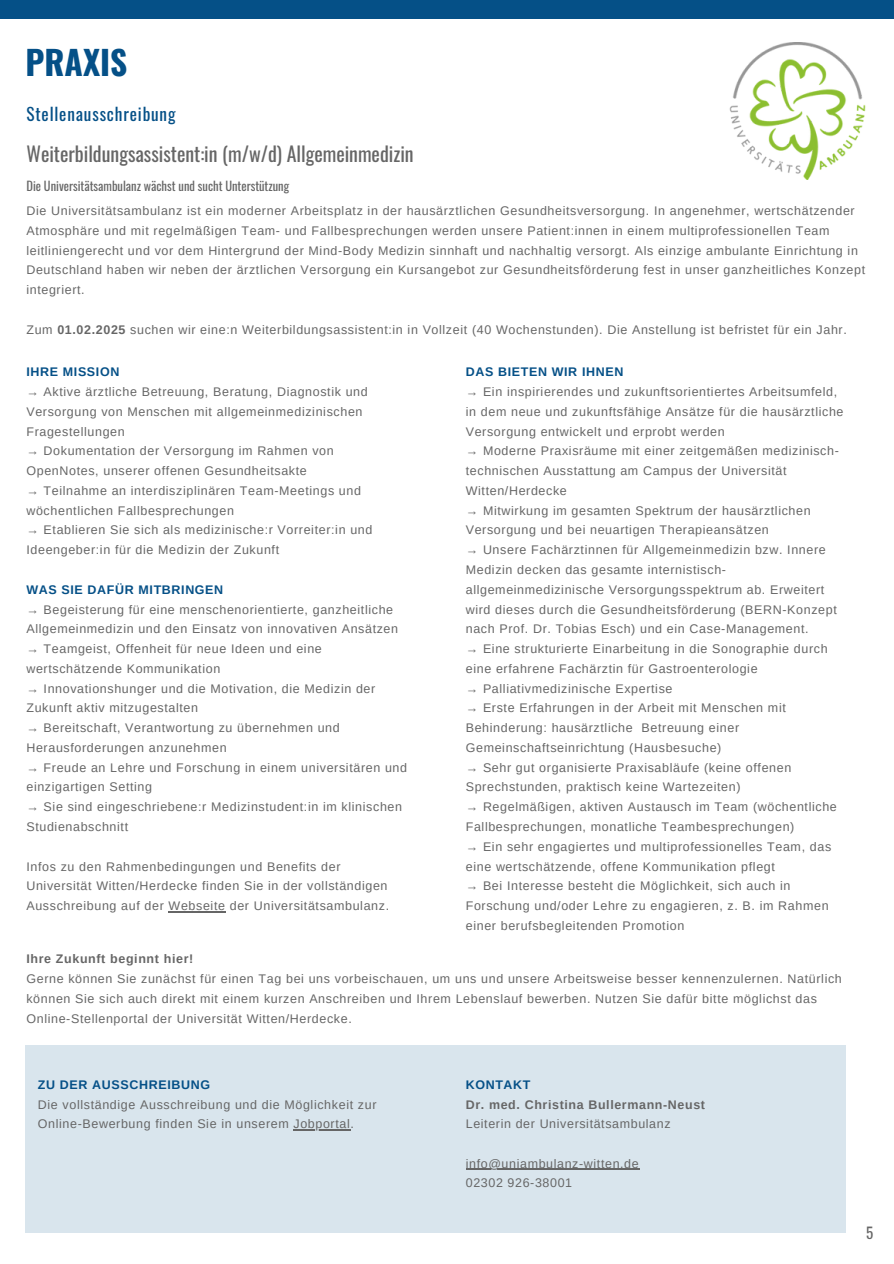
<style>
.page{position:relative;width:894px;height:1264px;background:#fff}
.page>*{position:absolute;margin:0;border:0;box-sizing:border-box;transform-origin:0 0}
.t1{font:700 33.3px "Oswald";color:#055087}
.t2{font:19.95px "Oswald";color:#666}
.t3{font:17.25px "Oswald";letter-spacing:.05em;color:#055087}
.t4{font:15px "Oswald";color:#666}
.t5{font:12.45px/19.8px "Arimo";letter-spacing:.05em;color:#666}
.t6{font:700 12.45px "Arimo";letter-spacing:.05em;color:#055087}
.t7{font:700 12.45px "Arimo";letter-spacing:.05em;color:#666}
.t8{font:12.45px "Oswald";color:#666}
.s1{font-weight:700}
</style>
<div class="page">
<div style="left:0;top:0;width:893px;height:19px;background:#055087"></div>
<img style="left:729px;top:43px;width:136px;height:137px">
<div style="left:26px;top:1045px;width:819px;height:187px;background:#d9e5ed"></div>
<hr style="left:169px;top:911px;width:57px;height:1px;background:#666">
<hr style="left:293px;top:1129px;width:57px;height:1px;background:#666">
<svg style="left:466px;top:1168px;width:22px;height:1px"></svg>
<hr style="left:488px;top:1168px;width:151px;height:1px;background:#666">
<p class="t1" style="left:26px;top:36px;width:103px">PRAXIS</p>
<p class="t3" style="left:26px;top:101px;width:150px">Stellenausschreibung</p>
<p class="t2" style="left:26px;top:138px;width:388px">Weiterbildungsassistent:in (m/w/d) Allgemeinmedizin</p>
<p class="t8" style="left:26px;top:176px;width:264px">Die Universitätsambulanz wächst und sucht Unterstützung</p>
<p class="t5" style="left:26px;top:201px;width:840px">Die Universitätsambulanz ist ein moderner Arbeitsplatz in der hausärztlichen Gesundheitsversorgung. In angenehmer, wertschätzender Atmosphäre und mit regelmäßigen Team- und Fallbesprechungen werden unsere Patient:innen in einem multiprofessionellen Team leitliniengerecht und vor dem Hintergrund der Mind-Body Medizin sinnhaft und nachhaltig versorgt. Als einzige ambulante Einrichtung in Deutschland haben wir neben der ärztlichen Versorgung ein Kursangebot zur Gesundheitsförderung fest in unser ganzheitliches Konzept integriert.</p>
<p class="t5" style="left:26px;top:319px;width:821px">Zum <span class="s1">01.02.2025</span> suchen wir eine:n Weiterbildungsassistent:in in Vollzeit (40 Wochenstunden). Die Anstellung ist befristet für ein Jahr.</p>
<p class="t6" style="left:26px;top:365px;width:94px">IHRE MISSION</p>
<p class="t5" style="left:26px;top:382px;width:343px">→ Aktive ärztliche Betreuung, Beratung, Diagnostik und<br>Versorgung von Menschen mit allgemeinmedizinischen</p>
<p class="t5" style="left:26px;top:421px;width:100px">Fragestellungen</p>
<p class="t5" style="left:26px;top:441px;width:309px">→ Dokumentation der Versorgung im Rahmen von<br>OpenNotes, unserer offenen Gesundheitsakte</p>
<p class="t5" style="left:26px;top:480px;width:336px">→ Teilnahme an interdisziplinären Team-Meetings und wöchentlichen Fallbesprechungen</p>
<p class="t5" style="left:26px;top:520px;width:347px">→ Etablieren Sie sich als medizinische:r Vorreiter:in und<br>Ideengeber:in für die Medizin der Zukunft</p>
<p class="t6" style="left:26px;top:582px;width:198px">WAS SIE DAFÜR MITBRINGEN</p>
<p class="t5" style="left:26px;top:599px;width:373px">→ Begeisterung für eine menschenorientierte, ganzheitliche<br>Allgemeinmedizin und den Einsatz von innovativen Ansätzen</p>
<p class="t5" style="left:26px;top:639px;width:297px">→ Teamgeist, Offenheit für neue Ideen und eine wertschätzende Kommunikation</p>
<p class="t5" style="left:26px;top:678px;width:350px">→ Innovationshunger und die Motivation, die Medizin der<br>Zukunft aktiv mitzugestalten</p>
<p class="t5" style="left:26px;top:718px;width:315px">→ Bereitschaft, Verantwortung zu übernehmen und<br>Herausforderungen anzunehmen</p>
<p class="t5" style="left:26px;top:757px;width:382px">→ Freude an Lehre und Forschung in einem universitären und einzigartigen Setting</p>
<p class="t5" style="left:26px;top:797px;width:377px">→ Sie sind eingeschriebene:r Medizinstudent:in im klinischen<br>Studienabschnitt</p>
<p class="t5" style="left:26px;top:856px;width:364px">Infos zu den Rahmenbedingungen und Benefits der<br>Universität Witten/Herdecke finden Sie in der vollständigen<br>Ausschreibung auf der Webseite der Universitätsambulanz.</p>
<h3 class="t6" style="left:465px;top:365px;width:159px">DAS BIETEN WIR IHNEN</h3>
<h2 class="t5" style="left:465px;top:382px;width:373px">→ Ein inspirierendes und zukunftsorientiertes Arbeitsumfeld,</h2>
<p class="t5" style="left:465px;top:401px;width:379px">in dem neue und zukunftsfähige Ansätze für die hausärztliche<br>Versorgung entwickelt und erprobt werden</p>
<p class="t5" style="left:465px;top:441px;width:374px">→ Moderne Praxisräume mit einer zeitgemäßen medizinisch-</p>
<p class="t5" style="left:465px;top:461px;width:322px">technischen Ausstattung am Campus der Universität<br>Witten/Herdecke</p>
<p class="t5" style="left:465px;top:500px;width:346px">→ Mitwirkung im gesamten Spektrum der hausärztlichen<br>Versorgung und bei neuartigen Therapieansätzen</p>
<p class="t5" style="left:465px;top:540px;width:372px">→ Unsere Fachärztinnen für Allgemeinmedizin bzw. Innere Medizin decken das gesamte internistisch&shy;allgemeinmedizinische Versorgungsspektrum ab. Erweitert wird dieses durch die Gesundheitsförderung (BERN-Konzept nach Prof. Dr. Tobias Esch) und ein Case-Management.</p>
<p class="t5" style="left:465px;top:639px;width:363px">→ Eine strukturierte Einarbeitung in die Sonographie durch eine erfahrene Fachärztin für Gastroenterologie</p>
<p class="t5" style="left:465px;top:678px;width:208px">→ Palliativmedizinische Expertise</p>
<p class="t5" style="left:465px;top:698px;width:321px">→ Erste Erfahrungen in der Arbeit mit Menschen mit<br>Behinderung: hausärztliche Betreuung einer<br>Gemeinschaftseinrichtung (Hausbesuche)</p>
<p class="t5" style="left:465px;top:757px;width:327px">→ Sehr gut organisierte Praxisabläufe (keine offenen<br>Sprechstunden, praktisch keine Wartezeiten)</p>
<p class="t5" style="left:465px;top:797px;width:372px">→ Regelmäßigen, aktiven Austausch im Team (wöchentliche</p>
<p class="t5" style="left:465px;top:816px;width:330px">Fallbesprechungen, monatliche Teambesprechungen)</p>
<p class="t5" style="left:465px;top:836px;width:367px">→ Ein sehr engagiertes und multiprofessionelles Team, das</p>
<p class="t5" style="left:465px;top:856px;width:310px">eine wertschätzende, offene Kommunikation pflegt</p>
<p class="t5" style="left:465px;top:876px;width:364px">→ Bei Interesse besteht die Möglichkeit, sich auch in<br>Forschung und/oder Lehre zu engagieren, z. B. im Rahmen</p>
<p class="t5" style="left:465px;top:915px;width:220px">einer berufsbegleitenden Promotion</p>
<p class="t7" style="left:26px;top:952px;width:168px">Ihre Zukunft beginnt hier!</p>
<p class="t5" style="left:26px;top:968px;width:816px">Gerne können Sie zunächst für einen Tag bei uns vorbeischauen, um uns und unsere Arbeitsweise besser kennenzulernen. Natürlich können Sie sich auch direkt mit einem kurzen Anschreiben und Ihrem Lebenslauf bewerben. Nutzen Sie dafür bitte möglichst das<br>Online-Stellenportal der Universität Witten/Herdecke.</p>
<p class="t6" style="left:38px;top:1077px;width:174px">ZU DER AUSSCHREIBUNG</p>
<p class="t5" style="left:38px;top:1094px;width:340px">Die vollständige Ausschreibung und die Möglichkeit zur</p>
<p class="t5" style="left:38px;top:1114px;width:317px">Online-Bewerbung finden Sie in unserem Jobportal.</p>
<p class="t6" style="left:465px;top:1077px;width:66px">KONTAKT</p>
<p class="t7" style="left:465px;top:1097px;width:241px">Dr. med. Christina Bullermann-Neust</p>
<p class="t5" style="left:465px;top:1113px;width:206px">Leiterin der Universitätsambulanz</p>
<p class="t5" style="left:465px;top:1153px;width:174px">info@uniambulanz-witten.de</p>
<p class="t5" style="left:465px;top:1173px;width:108px">02302 926-38001</p>
<p class="t4" style="left:866px;top:1221px;width:9px">5</p>
</div>
